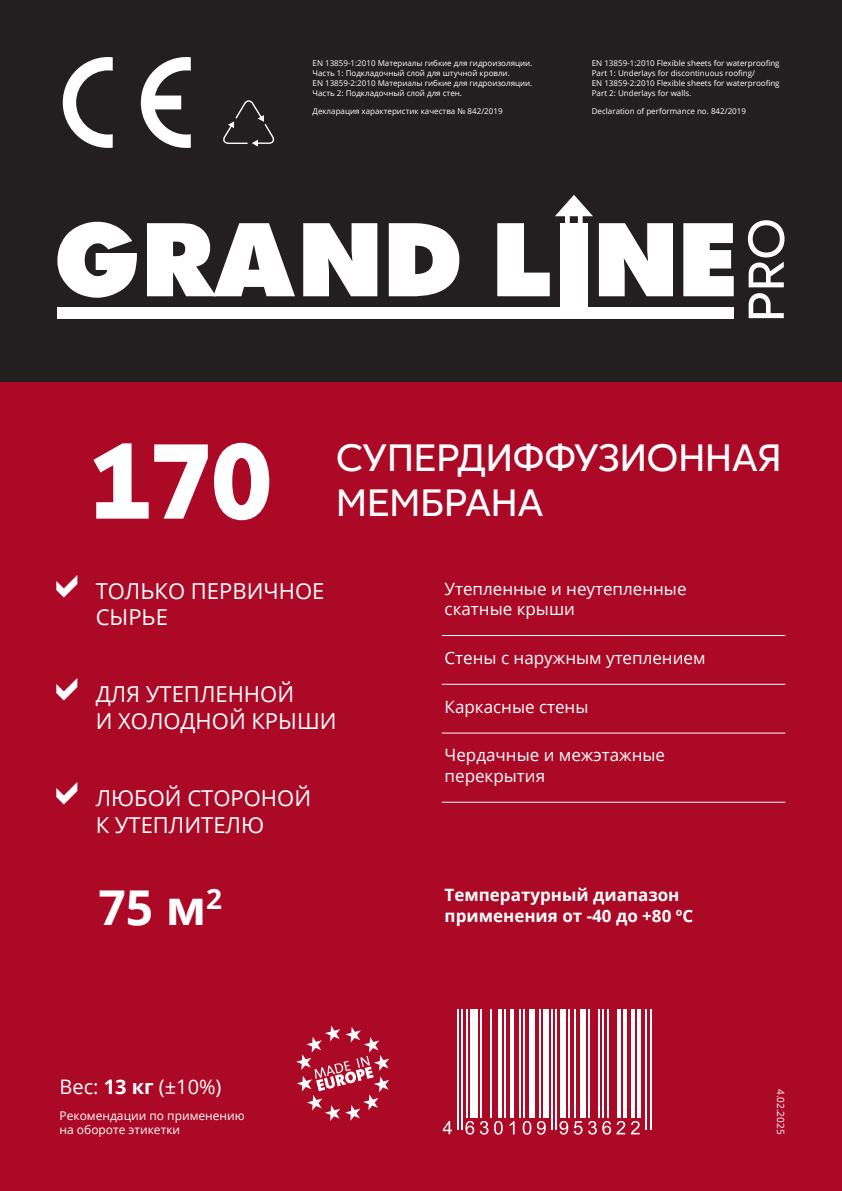
<style>
.page{position:relative;width:842px;height:1191px;background:#fff}
.page>*{position:absolute;margin:0;border:0;box-sizing:border-box;transform-origin:0 0}
.t1{font:700 106px "Red Ring";color:#fff}
.t2{font:700 48px "Open Sans";color:#fff}
.t3{font:38px "Red Ring";color:#fff}
.t4{font:22px/26.4px "Open Sans";color:#fff}
.t5{font:20px "Open Sans";color:#fff}
.t6{font:17px/20.4px "Open Sans";color:#fff}
.t7{font:700 17px/20.4px "Open Sans";color:#fff}
.t8{font:12px/14.4px "Open Sans";color:#fff}
.t9{font:10px "Open Sans";color:#fff}
.t10{font:8px/9.8px "Open Sans";color:#fff}
.s1{font-weight:700}
</style>
<div class="page">
<div style="left:0;top:0;width:842px;height:383px;background:#231f20"></div>
<div style="left:0;top:383px;width:842px;height:808px;background:#ac0926"></div>
<hr style="left:442px;top:635px;width:343px;height:1px;background:#fff">
<hr style="left:442px;top:684px;width:343px;height:1px;background:#fff">
<hr style="left:442px;top:732px;width:343px;height:1px;background:#fff">
<hr style="left:442px;top:801px;width:343px;height:1px;background:#fff">
<hr style="left:457px;top:1009px;width:2px;height:121px;background:#fff">
<hr style="left:462px;top:1009px;width:1px;height:121px;background:#fff">
<hr style="left:466px;top:1009px;width:1px;height:108px;background:#fff">
<div style="left:470px;top:1009px;width:8px;height:108px;background:#fff"></div>
<hr style="left:480px;top:1009px;width:2px;height:108px;background:#fff">
<hr style="left:490px;top:1009px;width:2px;height:108px;background:#fff">
<hr style="left:498px;top:1009px;width:4px;height:108px;background:#fff">
<hr style="left:505px;top:1009px;width:1px;height:108px;background:#fff">
<hr style="left:511px;top:1009px;width:3px;height:108px;background:#fff">
<hr style="left:519px;top:1009px;width:1px;height:108px;background:#fff">
<hr style="left:523px;top:1009px;width:1px;height:108px;background:#fff">
<div style="left:529px;top:1009px;width:6px;height:108px;background:#fff"></div>
<hr style="left:539px;top:1009px;width:2px;height:108px;background:#fff">
<div style="left:543px;top:1009px;width:6px;height:108px;background:#fff"></div>
<hr style="left:552px;top:1009px;width:1px;height:121px;background:#fff">
<hr style="left:556px;top:1009px;width:1px;height:121px;background:#fff">
<div style="left:560px;top:1009px;width:5px;height:108px;background:#fff"></div>
<hr style="left:568px;top:1009px;width:1px;height:108px;background:#fff">
<hr style="left:574px;top:1009px;width:1px;height:108px;background:#fff">
<div style="left:580px;top:1009px;width:6px;height:108px;background:#fff"></div>
<hr style="left:588px;top:1009px;width:2px;height:108px;background:#fff">
<hr style="left:598px;top:1009px;width:2px;height:108px;background:#fff">
<hr style="left:603px;top:1009px;width:1px;height:108px;background:#fff">
<hr style="left:607px;top:1009px;width:1px;height:108px;background:#fff">
<hr style="left:617px;top:1009px;width:4px;height:108px;background:#fff">
<hr style="left:623px;top:1009px;width:4px;height:108px;background:#fff">
<hr style="left:631px;top:1009px;width:4px;height:108px;background:#fff">
<hr style="left:637px;top:1009px;width:4px;height:108px;background:#fff">
<hr style="left:646px;top:1009px;width:1px;height:121px;background:#fff">
<hr style="left:650px;top:1009px;width:1px;height:121px;background:#fff">
<svg style="left:443px;top:1121px;width:9px;height:13px"></svg>
<svg style="left:465px;top:1121px;width:9px;height:13px"></svg>
<svg style="left:480px;top:1121px;width:8px;height:13px"></svg>
<svg style="left:494px;top:1121px;width:9px;height:13px"></svg>
<svg style="left:510px;top:1121px;width:5px;height:13px"></svg>
<svg style="left:523px;top:1121px;width:8px;height:13px"></svg>
<svg style="left:537px;top:1121px;width:9px;height:13px"></svg>
<svg style="left:559px;top:1121px;width:9px;height:13px"></svg>
<svg style="left:574px;top:1121px;width:51px;height:13px"></svg>
<svg style="left:631px;top:1121px;width:9px;height:13px"></svg>
<svg style="left:296px;top:1025px;width:93px;height:96px"></svg>
<div style="left:560px;top:223px;width:27px;height:90px;background:#fff"></div>
<svg style="left:599px;top:223px;width:74px;height:73px;background:#dddcdc"></svg>
<svg style="left:389px;top:223px;width:70px;height:73px"></svg>
<div style="left:57px;top:307px;width:677px;height:12px;background:#fff"></div>
<svg style="left:683px;top:223px;width:51px;height:73px;background:#e3e2e2"></svg>
<svg style="left:303px;top:223px;width:74px;height:73px;background:#dcdbdc"></svg>
<svg style="left:57px;top:222px;width:80px;height:76px"></svg>
<svg style="left:147px;top:223px;width:148px;height:73px"></svg>
<svg style="left:497px;top:195px;width:96px;height:101px"></svg>
<svg style="left:749px;top:293px;width:35px;height:25px"></svg>
<svg style="left:748px;top:220px;width:36px;height:67px"></svg>
<svg style="left:223px;top:100px;width:51px;height:47px"></svg>
<svg style="left:63px;top:57px;width:50px;height:91px"></svg>
<svg style="left:141px;top:57px;width:50px;height:91px"></svg>
<p class="t10" style="left:313px;top:58px;width:221px">EN 13859-1:2010 Материалы гибкие для гидроизоляции.<br>Часть 1: Подкладочный слой для штучной кровли.<br>EN 13859-2:2010 Материалы гибкие для гидроизоляции.<br>Часть 2: Подкладочный слой для стен.</p>
<p class="t10" style="left:313px;top:106px;width:192px">Декларация характеристик качества № 842/2019</p>
<p class="t10" style="left:592px;top:58px;width:189px">EN 13859-1:2010 Flexible sheets for waterproofing Part 1: Underlays for discontinuous roofing/<br>EN 13859-2:2010 Flexible sheets for waterproofing Part 2: Underlays for walls.</p>
<p class="t10" style="left:592px;top:106px;width:156px">Declaration of performance no. 842/2019</p>
<h1 class="t1" style="left:88px;top:412px;width:188px">170</h1>
<h3 class="t3" style="left:336px;top:433px;width:447px">СУПЕРДИФФУЗИОННАЯ</h3>
<h3 class="t3" style="left:336px;top:479px;width:209px">МЕМБРАНА</h3>
<h3 class="t4" style="left:96px;top:577px;width:230px">ТОЛЬКО ПЕРВИЧНОЕ<br>СЫРЬЕ</h3>
<h3 class="t4" style="left:96px;top:680px;width:242px">ДЛЯ УТЕПЛЕННОЙ<br>И ХОЛОДНОЙ КРЫШИ</h3>
<h3 class="t4" style="left:96px;top:784px;width:217px">ЛЮБОЙ СТОРОНОЙ<br>К УТЕПЛИТЕЛЮ</h3>
<h2 class="t2" style="left:99px;top:873px;width:125px">75 м<sup>2</sup></h2>
<h3 class="t5" style="left:60px;top:1073px;width:164px">Вес: <span class="s1">13 кг</span> (±10%)</h3>
<h3 class="t8" style="left:60px;top:1108px;width:187px">Рекомендации по применению на обороте этикетки</h3>
<h3 class="t6" style="left:445px;top:578px;width:243px">Утепленные и неутепленные скатные крыши</h3>
<h3 class="t6" style="left:445px;top:647px;width:262px">Стены с наружным утеплением</h3>
<h3 class="t6" style="left:445px;top:696px;width:145px">Каркасные стены</h3>
<h3 class="t6" style="left:445px;top:744px;width:222px">Чердачные и межэтажные перекрытия</h3>
<h3 class="t7" style="left:445px;top:884px;width:250px">Температурный диапазон применения от -40 до +80 ºС</h3>
<p class="t9" style="left:788px;top:1089px;width:47px;rotate:90deg">4.02.2025</p>
</div>
